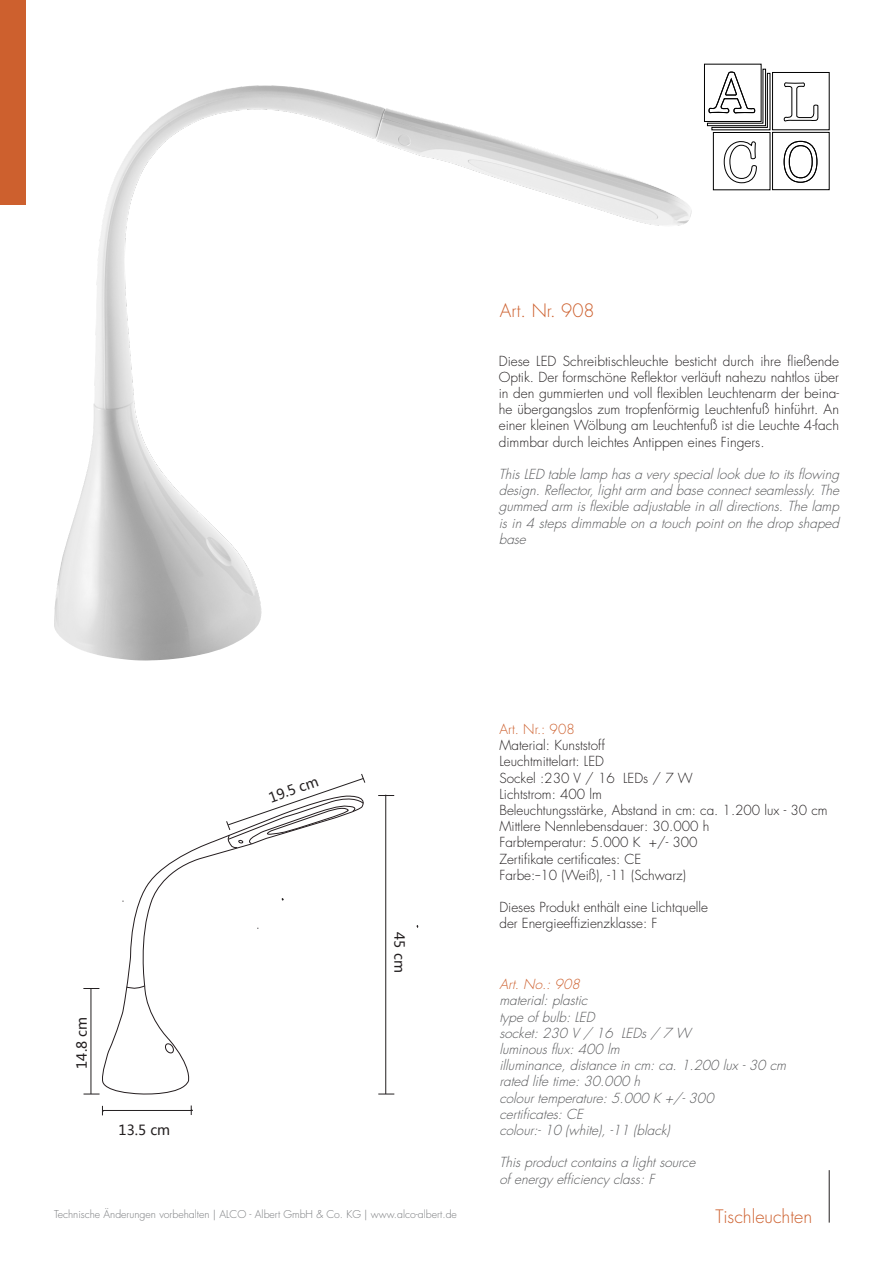
<style>
.page{position:relative;width:893px;height:1263px;background:#fff}
.page>*{position:absolute;margin:0;border:0;box-sizing:border-box;transform-origin:0 0}
.t1{font:300 18px "Futura Std";color:#cd602e}
.t2{font:13.8px "Microsoft Ya Hei";color:#231f20}
.t3{font:300 13.5px/16.2px "Futura Std";color:#231f20;text-align:justify}
.t4{font:italic 300 13.5px/16.2px "Futura Std";color:#57585a;text-align:justify}
.t5{font:300 13.5px "Futura Std";color:#cd602e}
.t6{font:italic 300 13.5px "Futura Std";color:#cd602e}
.t7{font:300 10.5px "Futura Std";color:#787a7d}
</style>
<div class="page">
<hr style="left:829px;top:1170px;width:1px;height:52px;background:#231f20">
<svg style="left:704px;top:64px;width:126px;height:126px"></svg>
<img style="left:54px;top:85px;width:638px;height:576px">
<svg style="left:102px;top:836px;width:182px;height:259px"></svg>
<svg style="left:126px;top:985px;width:19px;height:5px"></svg>
<hr style="left:102px;top:1110px;width:89px;height:1px;background:#231f20">
<hr style="left:91px;top:988px;width:1px;height:106px;background:#231f20">
<svg style="left:83px;top:988px;width:16px;height:1px"></svg>
<svg style="left:84px;top:1094px;width:16px;height:1px"></svg>
<svg style="left:226px;top:774px;width:140px;height:74px"></svg>
<hr style="left:385px;top:795px;width:1px;height:299px;background:#231f20">
<svg style="left:378px;top:795px;width:16px;height:1px"></svg>
<svg style="left:378px;top:1094px;width:16px;height:1px"></svg>
<svg style="left:164px;top:1042px;width:10px;height:12px"></svg>
<div style="left:0;top:0;width:26px;height:204px;background:#cd602e"></div>
<p class="t1" style="left:500px;top:299px;width:96px">Art. Nr. 908</p>
<p class="t3" style="left:499px;top:353px;width:342px">Diese LED Schreibtischleuchte besticht durch ihre fließende Optik. Der formschöne Reflektor verläuft nahezu nahtlos über in den gummierten und voll flexiblen Leuchtenarm der beina&shy;he übergangslos zum tropfenförmig Leuchtenfuß hinführt. An einer kleinen Wölbung am Leuchtenfuß ist die Leuchte 4-fach dimmbar durch leichtes Antippen eines Fingers.</p>
<p class="t4" style="left:499px;top:466px;width:345px">ThisLED table lamp hasa very speciallookdue to itsflowing design.Reflector,lightarm and base connectseamlessly.The gummed arm isflexible adjustable inalldirections.The lamp is in 4 steps dimmable on a touch point on the drop shaped base</p>
<p class="t2" style="left:72px;top:1069px;width:53px;rotate:-90deg">14.8 cm</p>
<p class="t2" style="left:119px;top:1120px;width:53px">13.5 cm</p>
<p class="t2" style="left:266px;top:789px;width:53px;rotate:-20deg">19.5 cm</p>
<p class="t2" style="left:409px;top:932px;width:42px;rotate:90deg">45 cm</p>
<p class="t7" style="left:54px;top:1207px;width:404px">Technische Änderungen vorbehalten | ALCO - Albert GmbH &amp; Co. KG | www.alco-albert.de</p>
<p class="t5" style="left:499px;top:721px;width:77px">Art. Nr.: 908</p>
<p class="t3" style="left:499px;top:738px;width:107px">Material: Kunststoff</p>
<p class="t3" style="left:499px;top:754px;width:106px">Leuchtmittelart: LED</p>
<p class="t3" style="left:499px;top:770px;width:195px">Sockel :230 V / 16 LEDs / 7 W</p>
<p class="t3" style="left:499px;top:786px;width:104px">Lichtstrom: 400 lm</p>
<p class="t3" style="left:499px;top:802px;width:330px">Beleuchtungsstärke, Abstand in cm: ca. 1.200 lux - 30 cm</p>
<p class="t3" style="left:499px;top:819px;width:211px">Mittlere Nennlebensdauer: 30.000 h</p>
<p class="t3" style="left:499px;top:835px;width:200px">Farbtemperatur: 5.000 K +/- 300</p>
<p class="t3" style="left:499px;top:851px;width:143px">Zertifikate certificates: CE</p>
<p class="t3" style="left:499px;top:867px;width:188px">Farbe:--10 (Weiß), -11 (Schwarz)</p>
<p class="t3" style="left:499px;top:900px;width:210px">Dieses Produkt enthält eine Lichtquelle</p>
<p class="t3" style="left:499px;top:916px;width:159px">der Energieeffizienzklasse: F</p>
<p class="t6" style="left:499px;top:976px;width:85px">Art.No.:908</p>
<p class="t4" style="left:499px;top:993px;width:93px">material:plastic</p>
<p class="t4" style="left:499px;top:1009px;width:100px">type ofbulb:LED</p>
<p class="t4" style="left:499px;top:1025px;width:196px">socket:230 V / 16 LEDs/ 7 W</p>
<p class="t4" style="left:499px;top:1041px;width:125px">luminousflux:400 lm</p>
<p class="t4" style="left:499px;top:1057px;width:292px">illuminance,distance incm:ca.1.200 lux-30 cm</p>
<p class="t4" style="left:499px;top:1074px;width:146px">rated life time:30.000 h</p>
<p class="t4" style="left:499px;top:1090px;width:219px">colourtemperature:5.000 K +/-300</p>
<p class="t4" style="left:499px;top:1106px;width:89px">certificates:CE</p>
<p class="t4" style="left:499px;top:1122px;width:175px">colour:-10 (white),-11 (black)</p>
<p class="t4" style="left:499px;top:1155px;width:201px">Thisproductcontainsa lightsource</p>
<p class="t4" style="left:499px;top:1171px;width:160px">ofenergy efficiency class:F</p>
<p class="t1" style="left:716px;top:1205px;width:98px">Tischleuchten</p>
</div>
